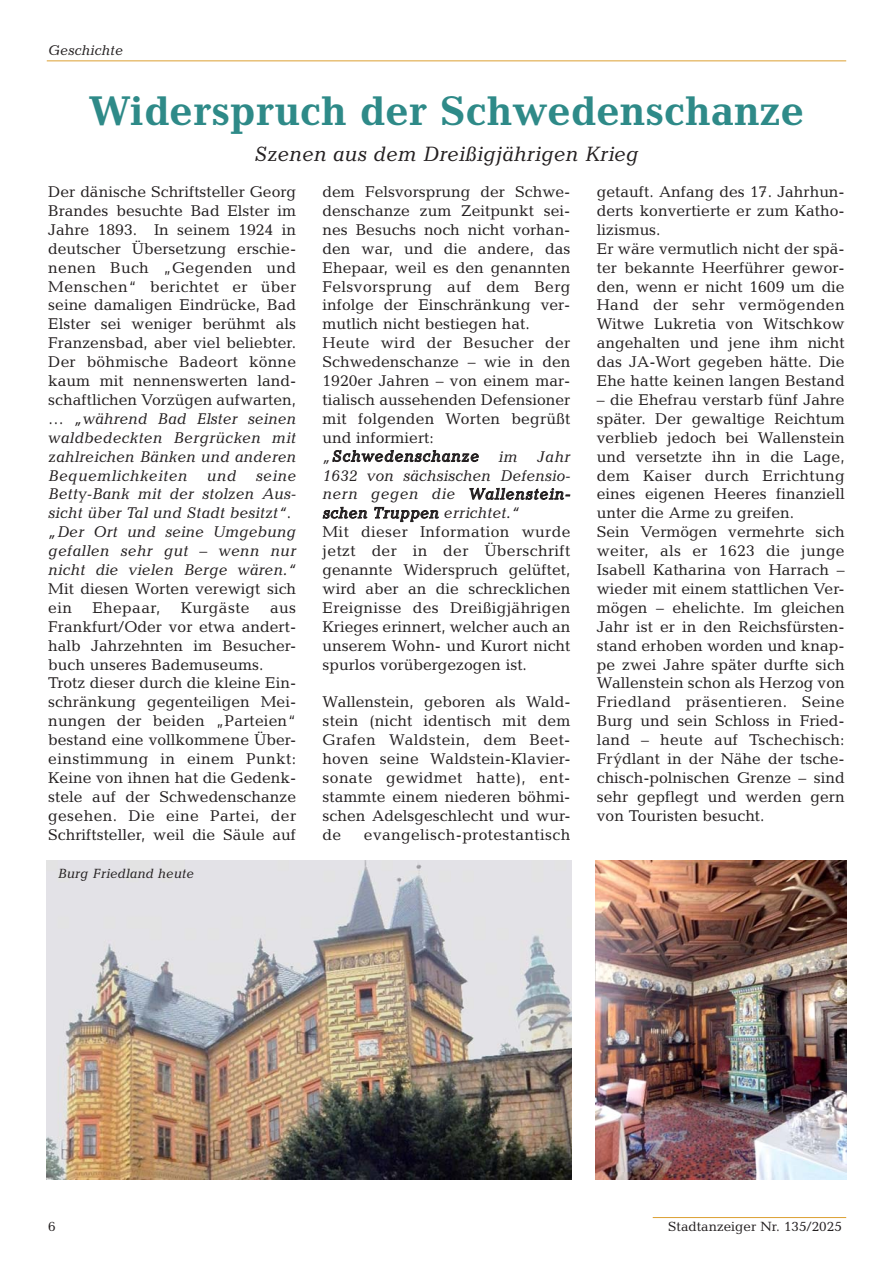
<style>
.page{position:relative;width:893px;height:1263px;background:#fff}
.page>*{position:absolute;margin:0;border:0;box-sizing:border-box;transform-origin:0 0}
.t1{font:700 42px "Candida";color:#2e8a88}
.t2{font:italic 21px "Candida";color:#231f20}
.t3{font:15.75px/18.9px "Candida";color:#231f20}
.t4{font:italic 15.75px/18.9px "Candida";letter-spacing:.025em;color:#231f20;text-align:justify}
.t5{font:15.75px "Candida";letter-spacing:.02em;color:#231f20}
.t6{font:italic 14.25px "Candida";color:#231f20}
.t7{font:13.5px "Candida";color:#231f20}
.t8{font:italic 13.5px "Candida";color:#231f20}
.s1{font-style:italic}
</style>
<div class="page">
<hr style="left:47px;top:60px;width:799px;height:1px;background:#dca032">
<hr style="left:653px;top:1217px;width:193px;height:1px;background:#dca032">
<img style="left:47px;top:860px;width:525px;height:319px">
<img style="left:595px;top:860px;width:251px;height:319px">
<p class="t6" style="left:48px;top:45px;width:76px">Geschichte</p>
<h1 class="t1" style="left:89px;top:97px;width:717px">Widerspruch der Schwedenschanze</h1>
<h2 class="t2" style="left:254px;top:147px;width:386px">Szenen aus dem Dreißigjährigen Krieg</h2>
<p class="t3" style="left:48px;top:184px;width:249px">Der dänische Schriftsteller Georg<br>Brandes besuchte Bad Elster im<br>Jahre 1893. In seinem 1924 in deutscher Übersetzung erschie&shy;nenen Buch „Gegenden und<br>Menschen“ berichtet er über seine damaligen Eindrücke, Bad<br>Elster sei weniger berühmt als<br>Franzensbad, aber viel beliebter.<br>Der böhmische Badeort könne kaum mit nennenswerten land&shy;schaftlichen Vorzügen aufwarten, … <span class="s1">„während Bad Elster seinen waldbedeckten Bergrücken mit zahlreichen Bänken und anderen<br>Bequemlichkeiten und seine<br>Betty-Bank mit der stolzen Aus&shy;sicht über Tal und Stadt besitzt“</span>. <span class="s1">„Der Ort und seine Umgebung gefallen sehr gut – wenn nur nicht die vielen Berge wären.“</span></p>
<p class="t3" style="left:48px;top:581px;width:249px">Mit diesen Worten verewigt sich ein</p>
<p class="t5" style="left:92px;top:602px;width:70px">Ehepaar,</p>
<p class="t5" style="left:181px;top:602px;width:70px">Kurgäste</p>
<p class="t3" style="left:48px;top:600px;width:249px;text-indent:222px">aus<br>Frankfurt/Oder vor etwa andert&shy;halb Jahrzehnten im Besucher&shy;buch unseres Bademuseums.<br>Trotz dieser durch die kleine Ein&shy;schränkung gegenteiligen Mei&shy;nungen der beiden „Parteien“ bestand eine vollkommene Über&shy;einstimmung in einem Punkt:<br>Keine von ihnen hat die Gedenk&shy;stele auf der Schwedenschanze gesehen. Die eine Partei, der<br>Schriftsteller, weil die Säule auf</p>
<p class="t8" style="left:58px;top:869px;width:138px">Burg Friedland heute</p>
<p class="t3" style="left:323px;top:184px;width:249px">dem Felsvorsprung der Schwe&shy;denschanze zum Zeitpunkt sei&shy;nes Besuchs noch nicht vorhan&shy;den war, und die andere, das<br>Ehepaar, weil es den genannten<br>Felsvorsprung auf dem Berg infolge der Einschränkung ver&shy;mutlich nicht bestiegen hat.<br>Heute wird der Besucher der<br>Schwedenschanze – wie in den<br>1920er Jahren – von einem mar&shy;tialisch aussehenden Defensioner mit folgenden Worten begrüßt und informiert:</p>
<p class="t4" style="left:323px;top:448px;width:249px">„Schwedenschanze im Jahr 1632 von sächsischen Defensio&shy;nern gegen die Wallenstein&shy;schen Truppen errichtet.“</p>
<p class="t3" style="left:323px;top:524px;width:249px;text-align:justify">Mit dieser Information wurde jetzt der in der Überschrift genannte Widerspruch gelüftet, wird aber an die schrecklichen Ereignisse des Dreißigjährigen Krieges erinnert, welcher auch an unserem Wohn- und Kurort nicht spurlos vorübergezogen ist.</p>
<p class="t3" style="left:323px;top:694px;width:249px;text-align:justify">Wallenstein, geboren als Wald&shy;stein (nicht identisch mit dem Grafen Waldstein, dem Beet&shy;hoven seine Waldstein-Klavier&shy;sonate gewidmet hatte), ent&shy;stammte einem niederen böhmi&shy;schen Adelsgeschlecht und wur&shy;de</p>
<p class="t5" style="left:364px;top:829px;width:208px">evangelisch-protestantisch</p>
<p class="t3" style="left:597px;top:184px;width:249px">getauft. Anfang des 17. Jahrhun&shy;derts konvertierte er zum Katho&shy;lizismus.<br>Er wäre vermutlich nicht der spä&shy;ter bekannte Heerführer gewor&shy;den, wenn er nicht 1609 um die<br>Hand der sehr vermögenden<br>Witwe Lukretia von Witschkow angehalten und jene ihm nicht das JA-Wort gegeben hätte. Die<br>Ehe hatte keinen langen Bestand</p>
<p class="t3" style="left:597px;top:392px;width:249px">– die Ehefrau verstarb fünf Jahre später. Der gewaltige Reichtum verblieb jedoch bei Wallenstein und versetzte ihn in die Lage, dem Kaiser durch Errichtung eines eigenen Heeres finanziell unter die Arme zu greifen.<br>Sein Vermögen vermehrte sich weiter, als er 1623 die junge<br>Isabell Katharina von Harrach – wieder mit einem stattlichen Ver&shy;mögen – ehelichte. Im gleichen<br>Jahr ist er in den Reichsfürsten&shy;stand erhoben worden und knap&shy;pe zwei Jahre später durfte sich<br>Wallenstein schon als Herzog von<br>Friedland präsentieren. Seine<br>Burg und sein Schloss in Fried&shy;land – heute auf Tschechisch:<br>Fr ´ydlant in der Nähe der tsche&shy;chisch-polnischen Grenze – sind sehr gepflegt und werden gern von Touristen besucht.</p>
<p class="t7" style="left:48px;top:1222px;width:9px">6</p>
<p class="t7" style="left:668px;top:1222px;width:175px">Stadtanzeiger Nr. 135/2025</p>
</div>
